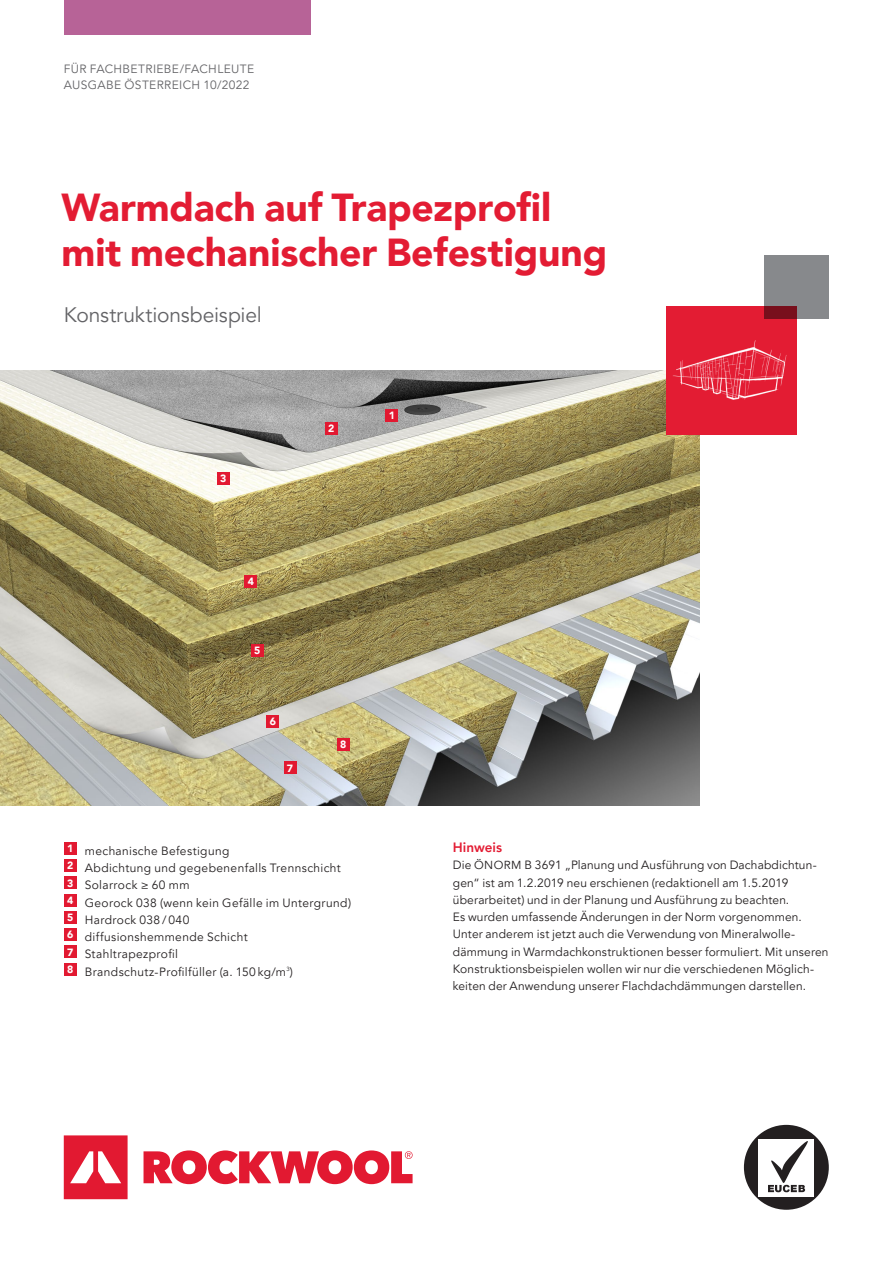
<style>
.page{position:relative;width:893px;height:1263px;background:#fff}
.page>*{position:absolute;margin:0;border:0;box-sizing:border-box;transform-origin:0 0}
.t1{font:900 39px/45px "Avenir LT Pro";letter-spacing:-.005em;color:#e31c33}
.t2{font:21px "Avenir LT Pro";letter-spacing:-.01em;color:#636366}
.t3{font:800 13.5px "Avenir LT Pro";color:#e31c33}
.t4{font:12px/17.2px "Avenir LT Pro";letter-spacing:.015em;color:#231f20}
.t5{font:12px/16.5px "Avenir LT Pro";letter-spacing:.03em;color:#636366}
.t6{font:900 10.5px "Avenir LT Pro";color:#fff}
.s1{font-size:11.7px}
</style>
<div class="page">
<svg style="left:64px;top:1135px;width:349px;height:64px"></svg>
<img style="left:0;top:370px;width:699px;height:436px">
<div style="left:666px;top:306px;width:130px;height:128px;background:#e31c33"></div>
<img style="left:665px;top:319px;width:132px;height:105px">
<div style="left:764px;top:255px;width:65px;height:64px;background:#87898c"></div>
<div style="left:64px;top:0;width:246px;height:34px;background:#b76397"></div>
<div style="left:744px;top:1125px;width:85px;height:85px;background:#231f20;border-radius:50%"></div>
<div style="left:758px;top:1139px;width:56px;height:57px;background:#fff"></div>
<svg style="left:768px;top:1141px;width:40px;height:51px"></svg>
<div style="left:64px;top:842px;width:13px;height:13px;background:#e21931"></div>
<div style="left:64px;top:859px;width:13px;height:13px;background:#e21931"></div>
<div style="left:64px;top:876px;width:13px;height:13px;background:#e21931"></div>
<div style="left:64px;top:894px;width:13px;height:12px;background:#e21931"></div>
<div style="left:64px;top:911px;width:13px;height:13px;background:#e21931"></div>
<div style="left:64px;top:928px;width:13px;height:13px;background:#e21931"></div>
<div style="left:64px;top:945px;width:13px;height:13px;background:#e21931"></div>
<div style="left:64px;top:963px;width:13px;height:12px;background:#e21931"></div>
<div style="left:386px;top:409px;width:12px;height:13px;background:#e21931"></div>
<div style="left:325px;top:422px;width:13px;height:13px;background:#e21931"></div>
<div style="left:217px;top:472px;width:13px;height:13px;background:#e21931"></div>
<div style="left:244px;top:575px;width:13px;height:13px;background:#e21931"></div>
<div style="left:251px;top:644px;width:13px;height:13px;background:#e21931"></div>
<div style="left:266px;top:715px;width:13px;height:12px;background:#e21931"></div>
<div style="left:284px;top:761px;width:12px;height:13px;background:#e21931"></div>
<div style="left:337px;top:738px;width:13px;height:13px;background:#e21931"></div>
<p class="t5" style="left:64px;top:61px;width:192px">FÜR FACHBETRIEBE/FACHLEUTE<br>AUSGABE ÖSTERREICH 10/2022</p>
<h1 class="t1" style="left:62px;top:185px;width:547px">Warmdach auf Trapezprofil mit mechanischer Befestigung</h1>
<h2 class="t2" style="left:64px;top:302px;width:200px">Konstruktionsbeispiel</h2>
<p class="t6" style="left:220px;top:472px;width:8px">3</p>
<p class="t6" style="left:328px;top:422px;width:8px">2</p>
<p class="t6" style="left:248px;top:575px;width:8px">4</p>
<p class="t6" style="left:254px;top:644px;width:8px">5</p>
<p class="t6" style="left:270px;top:715px;width:8px">6</p>
<p class="t6" style="left:287px;top:761px;width:8px">7</p>
<p class="t6" style="left:340px;top:738px;width:8px">8</p>
<p class="t4" style="left:67px;top:842px;width:286px"><sup>1</sup> mechanische Befestigung<br><sup>2</sup> Abdichtung und gegebenenfalls Trennschicht<br><sup>3</sup> Solarrock ≥ 60 mm<br><sup>4</sup> Georock 038 (wenn kein Gefälle im Untergrund)<br><sup>5</sup> Hardrock 038 / 040<br><sup>6</sup> diffusionshemmende Schicht<br><sup>7</sup> Stahltrapezprofil<br><sup>8</sup> Brandschutz-Profilfüller (a. 150 kg/m<sup>3</sup>)</p>
<p class="t6" style="left:389px;top:409px;width:8px">1</p>
<p class="t3" style="left:453px;top:839px;width:51px">Hinweis</p>
<p class="t4" style="left:453px;top:857px;width:377px">Die <span class="s1">ÖNORM</span> B 3691 „Planung und Ausführung von Dachabdichtun&shy;gen“ ist am 1.2.2019 neu erschienen (redaktionell am 1.5.2019 überarbeitet) und in der Planung und Ausführung zu beachten.<br>Es wurden umfassende Änderungen in der Norm vorgenommen.<br>Unter anderem ist jetzt auch die Verwendung von Mineralwolle&shy;dämmung in Warmdachkonstruktionen besser formuliert. Mit unseren Konstruktionsbeispielen wollen wir nur die verschiedenen Möglich&shy;keiten der Anwendung unserer Flachdachdämmungen darstellen.</p>
</div>
